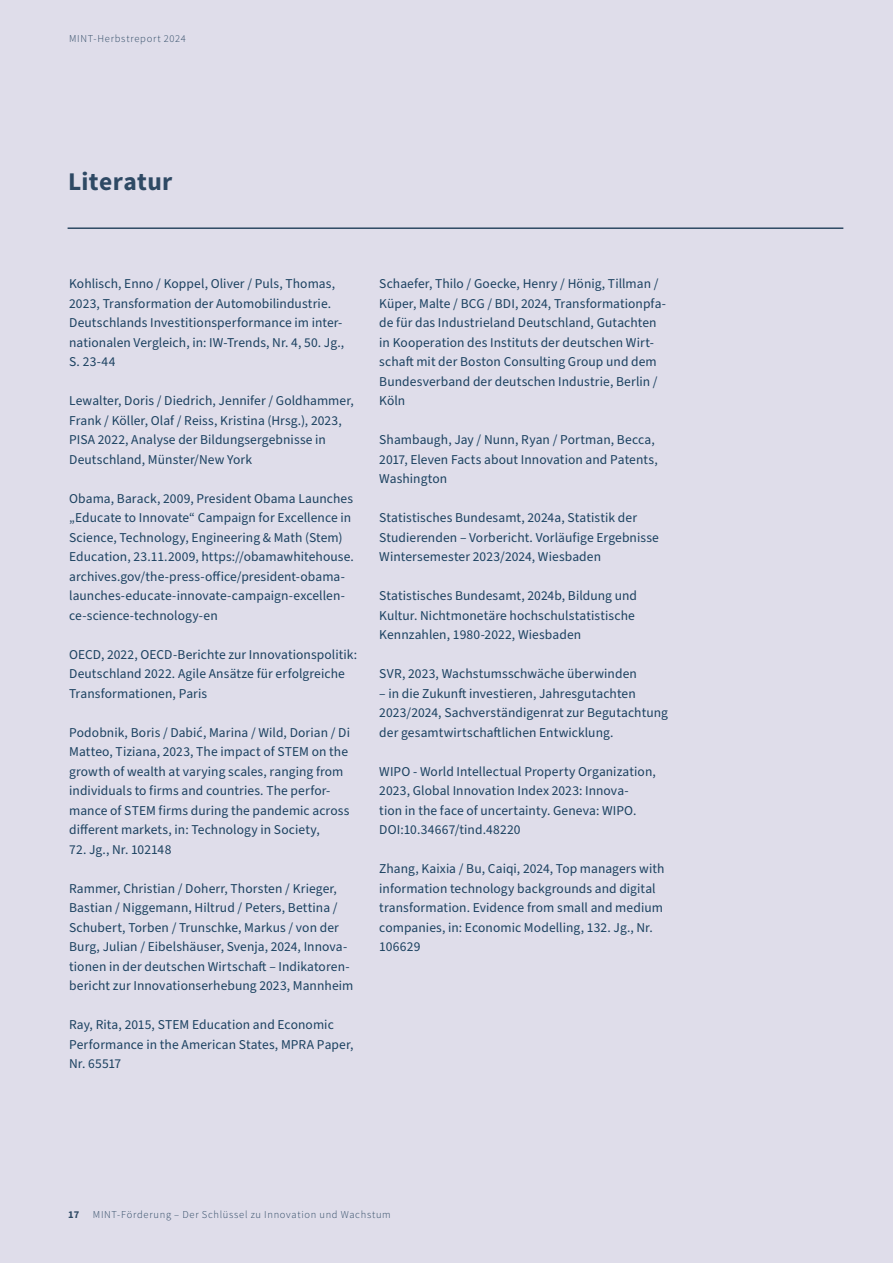
<style>
.page{position:relative;width:893px;height:1263px;background:#dfddea}
.page>*{position:absolute;margin:0;border:0;box-sizing:border-box;transform-origin:0 0}
.t1{font:700 25.5px "Source Sans Pro";letter-spacing:.015em;color:#2e4964}
.p_Fliesstext{font:13.5px/19.5px "Source Sans Pro";letter-spacing:.005em;color:#1b4160}
.t2{font:300 10.5px "Source Sans Pro";letter-spacing:.065em;color:#2e4964}
.t3{font:700 10.5px "Source Sans Pro";color:#2e4964}
</style>
<div class="page">
<hr style="left:68px;top:227px;width:775px;height:2px;background:#2e4964">
<p class="t2" style="left:69px;top:32px;width:118px">MINT-Herbstreport 2024</p>
<h1 class="t1" style="left:68px;top:164px;width:106px">Literatur</h1>
<p class="p_Fliesstext" style="left:69px;top:274px;width:276px">Kohlisch, Enno / Koppel, Oliver / Puls, Thomas, 2023, Transformation der Automobilindustrie.<br>Deutschlands Investitionsperformance im inter&shy;nationalen Vergleich, in: IW-Trends, Nr. 4, 50. Jg., S. 23-44</p>
<p class="p_Fliesstext" style="left:69px;top:391px;width:286px">Lewalter, Doris / Diedrich, Jennifer / Goldhammer, Frank / Köller, Olaf / Reiss, Kristina (Hrsg.), 2023, PISA 2022, Analyse der Bildungsergebnisse in Deutschland, Münster/New York</p>
<p class="p_Fliesstext" style="left:69px;top:489px;width:286px">Obama, Barack, 2009, President Obama Launches „Educate to Innovate“ Campaign for Excellence in Science, Technology, Engineering &amp; Math (Stem)<br>Education, 23.11.2009, https://obamawhitehouse. archives.gov/the-press-office/president-obama&shy;launches-educate-innovate-campaign-excellen&shy;ce-science-technology-en</p>
<p class="p_Fliesstext" style="left:69px;top:645px;width:289px">OECD, 2022, OECD-Berichte zur Innovationspolitik:<br>Deutschland 2022. Agile Ansätze für erfolgreiche<br>Transformationen, Paris</p>
<p class="p_Fliesstext" style="left:69px;top:723px;width:282px">Podobnik, Boris / Dabić, Marina / Wild, Dorian / Di Matteo, Tiziana, 2023, The impact of STEM on the growth of wealth at varying scales, ranging from individuals to firms and countries. The perfor&shy;mance of STEM firms during the pandemic across different markets, in: Technology in Society,</p>
<p class="p_Fliesstext" style="left:69px;top:840px;width:104px">72. Jg., Nr. 102148</p>
<p class="p_Fliesstext" style="left:69px;top:879px;width:286px">Rammer, Christian / Doherr, Thorsten / Krieger, Bastian / Niggemann, Hiltrud / Peters, Bettina / Schubert, Torben / Trunschke, Markus / von der Burg, Julian / Eibelshäuser, Svenja, 2024, Innova&shy;tionen in der deutschen Wirtschaft – Indikatoren&shy;bericht zur Innovationserhebung 2023, Mannheim</p>
<p class="p_Fliesstext" style="left:69px;top:1015px;width:286px">Ray, Rita, 2015, STEM Education and Economic<br>Performance in the American States, MPRA Paper,<br>Nr. 65517</p>
<p class="p_Fliesstext" style="left:379px;top:274px;width:288px">Schaefer, Thilo / Goecke, Henry / Hönig, Tillman / Küper, Malte / BCG / BDI, 2024, Transformationpfa&shy;de für das Industrieland Deutschland, Gutachten in Kooperation des Instituts der deutschen Wirt&shy;schaft mit der Boston Consulting Group und dem Bundesverband der deutschen Industrie, Berlin / Köln</p>
<p class="p_Fliesstext" style="left:379px;top:430px;width:280px">Shambaugh, Jay / Nunn, Ryan / Portman, Becca,<br>2017, Eleven Facts about Innovation and Patents,<br>Washington</p>
<p class="p_Fliesstext" style="left:379px;top:508px;width:281px">Statistisches Bundesamt, 2024a, Statistik der<br>Studierenden – Vorbericht. Vorläufige Ergebnisse<br>Wintersemester 2023/2024, Wiesbaden</p>
<p class="p_Fliesstext" style="left:379px;top:586px;width:259px">Statistisches Bundesamt, 2024b, Bildung und<br>Kultur. Nichtmonetäre hochschulstatistische<br>Kennzahlen, 1980-2022, Wiesbaden</p>
<p class="p_Fliesstext" style="left:379px;top:664px;width:259px">SVR, 2023, Wachstumsschwäche überwinden</p>
<p class="p_Fliesstext" style="left:379px;top:684px;width:290px">– in die Zukunft investieren, Jahresgutachten<br>2023/2024, Sachverständigenrat zur Begutachtung der gesamtwirtschaftlichen Entwicklung.</p>
<p class="p_Fliesstext" style="left:379px;top:762px;width:278px">WIPO - World Intellectual Property Organization, 2023, Global Innovation Index 2023: Innova-<br>tion in the face of uncertainty. Geneva: WIPO.<br>DOI:10.34667/tind.48220</p>
<p class="p_Fliesstext" style="left:379px;top:859px;width:287px">Zhang, Kaixia / Bu, Caiqi, 2024, Top managers with information technology backgrounds and digital transformation. Evidence from small and medium companies, in: Economic Modelling, 132. Jg., Nr.<br>106629</p>
<p class="t3" style="left:68px;top:1207px;width:13px">17</p>
<p class="t2" style="left:93px;top:1208px;width:299px">MINT-Förderung – Der Schlüssel zu Innovation und Wachstum</p>
</div>
